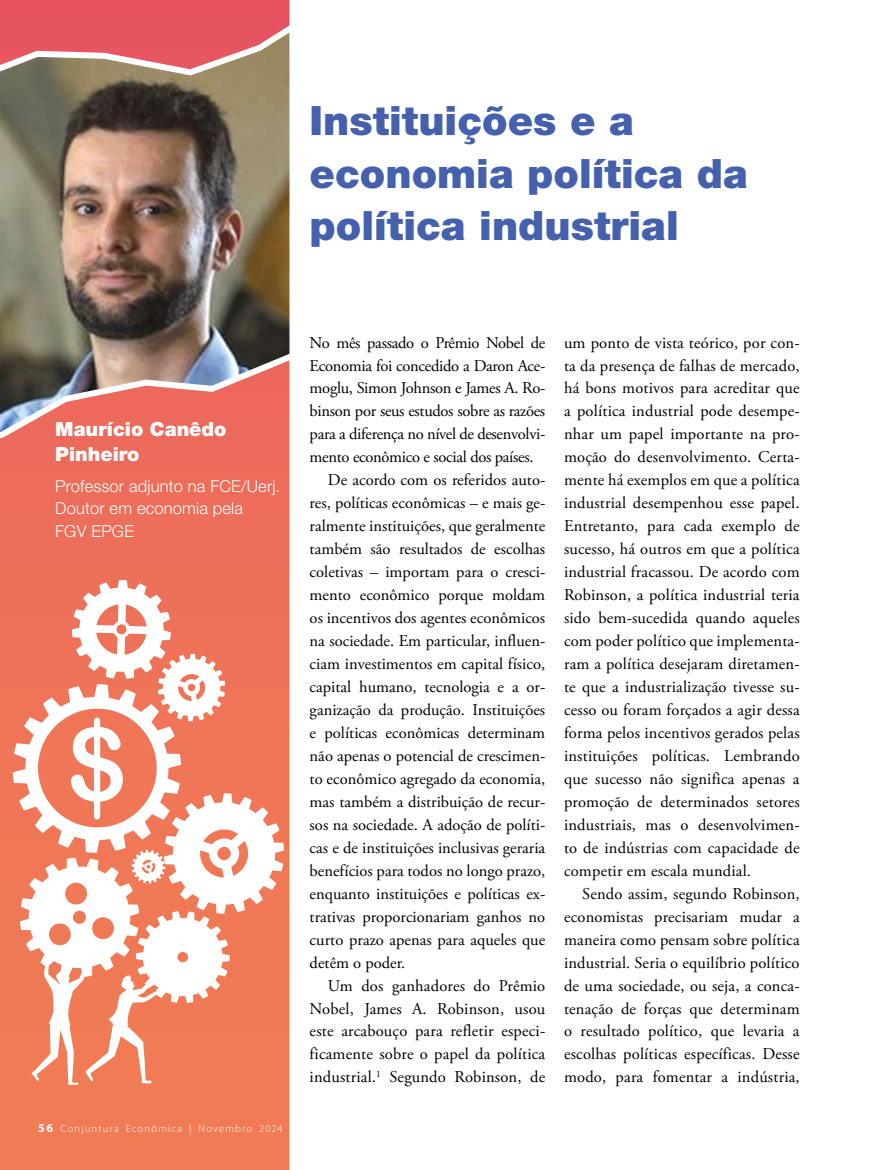
<style>
.page{position:relative;width:872px;height:1170px;background:#fff}
.page>*{position:absolute;margin:0;border:0;box-sizing:border-box;transform-origin:0 0}
.t1{font:900 40.5px/52.5px "Helvetica Neue";color:#4561ad}
.t2{font:900 19.5px/24px "Helvetica Neue";color:#fff}
.t3{font:16.5px/23px "Adobe Garamond Pro";color:#000;text-align:justify}
.t4{font:16.5px "Adobe Garamond Pro";letter-spacing:-.02em;color:#000}
.t5{font:300 16.5px/22.5px "Helvetica Neue";letter-spacing:.01em;color:#fff}
.t6{font:10.5px "Adobe Corp ID Myriad Lt";letter-spacing:.115em;color:#fff}
.s1{font-family:"Myriad Pro";font-weight:700;font-size:12px}
</style>
<div class="page">
<div style="left:0;top:0;width:291px;height:1169px;background:#ed6f59"></div>
<img style="left:0;top:89px;width:289px;height:257px">
<img style="left:0;top:346px;width:289px;height:93px">
<svg style="left:0;top:11px;width:289px;height:78px;background:#c8716d"></svg>
<div style="left:289px;top:0;width:6px;height:1169px;background:#fff"></div>
<svg style="left:13px;top:580px;width:271px;height:505px"></svg>
<h1 class="t1" style="left:310px;top:94px;width:440px">Instituições e a economia política da política industrial</h1>
<p class="t2" style="left:55px;top:417px;width:173px">Maurício Canêdo<br>Pinheiro</p>
<p class="t5" style="left:55px;top:474px;width:226px">Professor adjunto na FCE/Uerj.<br>Doutor em economia pela<br>FGV EPGE</p>
<p class="t6" style="left:38px;top:1122px;width:246px"><span class="s1">56</span> Conjuntura Econômica | Novembro 2024</p>
<p class="t4" style="left:310px;top:332px;width:237px">No mês passado o Prêmio Nobel de</p>
<p class="t4" style="left:310px;top:355px;width:237px">Economia foi concedido a Daron Ace-</p>
<p class="t4" style="left:310px;top:378px;width:237px">moglu, Simon Johnson e James A. Ro-</p>
<p class="t4" style="left:310px;top:401px;width:237px">binson por seus estudos sobre as razões</p>
<p class="t4" style="left:310px;top:424px;width:237px">para a diferença no nível de desenvolvi-</p>
<p class="t4" style="left:310px;top:447px;width:225px">mento econômico e social dos países.</p>
<p class="t3" style="left:328px;top:469px;width:219px">De acordo com os referidos auto-</p>
<p class="t3" style="left:310px;top:492px;width:237px">res, políticas econômicas – e mais ge-</p>
<p class="t3" style="left:310px;top:515px;width:237px">ralmente instituições, que geralmente</p>
<p class="t3" style="left:310px;top:538px;width:237px">também são resultados de escolhas</p>
<p class="t3" style="left:310px;top:561px;width:237px">coletivas – importam para o cresci-</p>
<p class="t3" style="left:310px;top:584px;width:237px">mento econômico porque moldam</p>
<p class="t3" style="left:310px;top:607px;width:237px">os incentivos dos agentes econômicos</p>
<p class="t3" style="left:310px;top:630px;width:237px">na sociedade. Em particular, influen-</p>
<p class="t3" style="left:310px;top:653px;width:237px">ciam investimentos em capital físico,</p>
<p class="t3" style="left:310px;top:675px;width:237px">capital humano, tecnologia e a or-</p>
<p class="t3" style="left:310px;top:698px;width:237px">ganização da produção. Instituições</p>
<p class="t3" style="left:310px;top:721px;width:237px">e políticas econômicas determinam</p>
<p class="t3" style="left:310px;top:744px;width:237px">não apenas o potencial de crescimen-</p>
<p class="t3" style="left:310px;top:767px;width:237px">to econômico agregado da economia,</p>
<p class="t3" style="left:310px;top:790px;width:237px">mas também a distribuição de recur-</p>
<p class="t3" style="left:310px;top:813px;width:237px">sos na sociedade. A adoção de políti-</p>
<p class="t3" style="left:310px;top:836px;width:237px">cas e de instituições inclusivas geraria</p>
<p class="t3" style="left:310px;top:859px;width:237px">benefícios para todos no longo prazo,</p>
<p class="t3" style="left:310px;top:882px;width:237px">enquanto instituições e políticas ex-</p>
<p class="t3" style="left:310px;top:905px;width:237px">trativas proporcionariam ganhos no</p>
<p class="t3" style="left:310px;top:928px;width:237px">curto prazo apenas para aqueles que</p>
<p class="t3" style="left:310px;top:951px;width:97px">detêm o poder.</p>
<p class="t3" style="left:328px;top:974px;width:219px">Um dos ganhadores do Prêmio</p>
<p class="t3" style="left:310px;top:997px;width:237px">Nobel, James A. Robinson, usou</p>
<p class="t3" style="left:310px;top:1020px;width:237px">este arcabouço para refletir especi-</p>
<p class="t3" style="left:310px;top:1043px;width:237px">ficamente sobre o papel da política</p>
<p class="t3" style="left:310px;top:1066px;width:237px">industrial.<sup>1</sup> Segundo Robinson, de</p>
<p class="t3" style="left:564px;top:331px;width:237px">um ponto de vista teórico, por con&shy;ta da presença de falhas de mercado, há bons motivos para acreditar que a política industrial pode desempe&shy;nhar um papel importante na pro&shy;moção do desenvolvimento. Certa&shy;mente há exemplos em que a política industrial desempenhou esse papel.<br>Entretanto, para cada exemplo de sucesso, há outros em que a política industrial fracassou. De acordo com Robinson, a política industrial teria sido bem-sucedida quando aqueles com poder político que implementa&shy;ram a política desejaram diretamen&shy;te que a industrialização tivesse su&shy;cesso ou foram forçados a agir dessa forma pelos incentivos gerados pelas instituições políticas. Lembrando que sucesso não significa apenas a promoção de determinados setores industriais, mas o desenvolvimen&shy;to de indústrias com capacidade de competir em escala mundial.</p>
<p class="t3" style="left:564px;top:882px;width:237px;text-indent:18px">Sendo assim, segundo Robinson, economistas precisariam mudar a maneira como pensam sobre política industrial. Seria o equilíbrio político de uma sociedade, ou seja, a conca&shy;tenação de forças que determinam o resultado político, que levaria a escolhas políticas específicas. Desse modo, para fomentar a indústria,</p>
</div>
